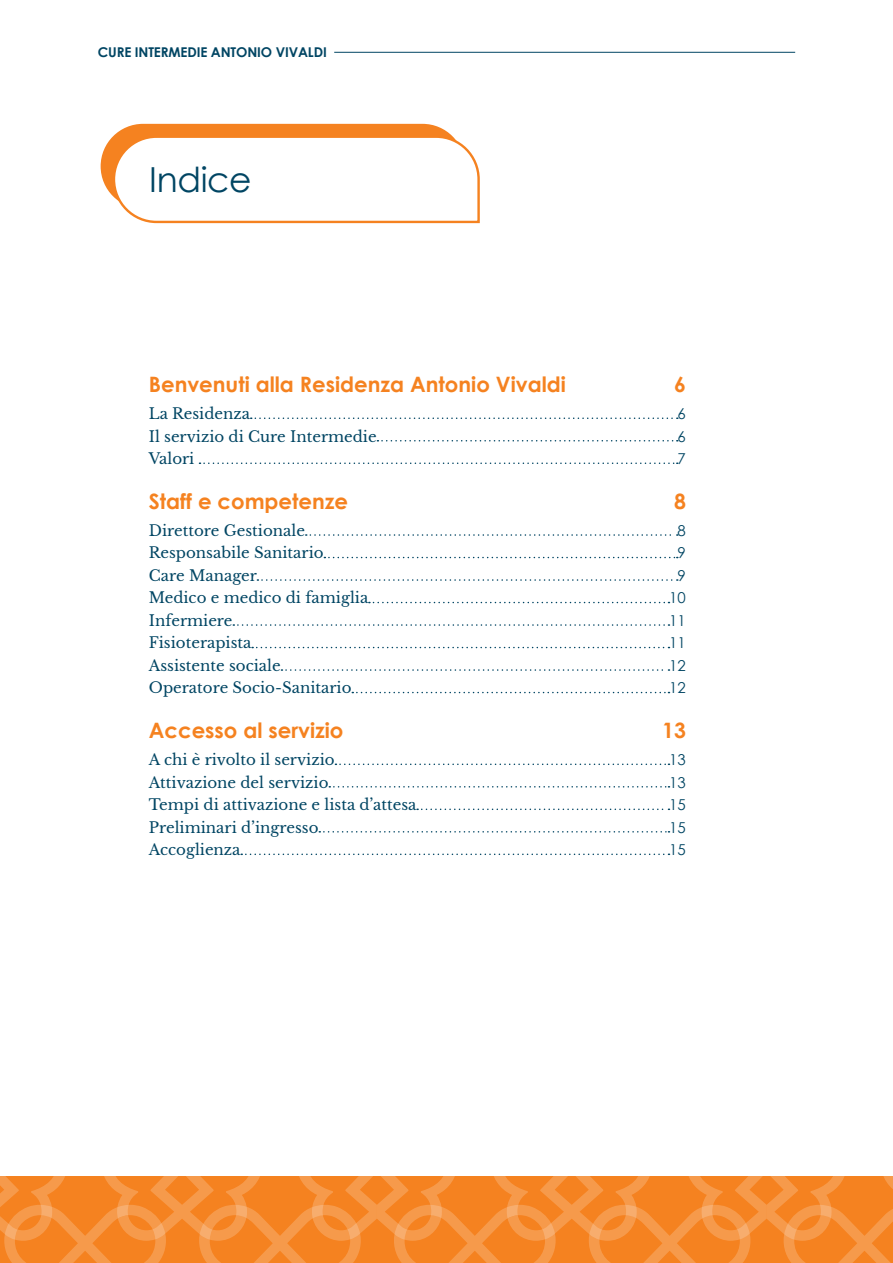
<style>
.page{position:relative;width:893px;height:1263px;background:#fff}
.page>*{position:absolute;margin:0;border:0;box-sizing:border-box;transform-origin:0 0}
.t1{font:34.5px "Century Gothic";letter-spacing:-.01em;color:#004563}
.t2{font:700 21.15px "Century Gothic";color:#f58220}
.t3{font:15px "Libre Baskerville";color:#004563}
.t4{font:15px "Century Gothic";color:#004563}
.t5{font:700 13.5px "Century Gothic";letter-spacing:-.01em;color:#004563}
</style>
<div class="page">
<svg style="left:0;top:1176px;width:893px;height:87px;background:#f58b30"></svg>
<hr style="left:334px;top:52px;width:461px;height:1px;background:#004563">
<svg style="left:251px;top:417px;width:427px;height:2px"></svg>
<svg style="left:377px;top:440px;width:301px;height:1px"></svg>
<svg style="left:199px;top:462px;width:479px;height:2px"></svg>
<svg style="left:306px;top:534px;width:372px;height:2px"></svg>
<svg style="left:324px;top:557px;width:354px;height:1px"></svg>
<svg style="left:257px;top:579px;width:421px;height:2px"></svg>
<svg style="left:369px;top:602px;width:300px;height:1px"></svg>
<svg style="left:233px;top:624px;width:436px;height:2px"></svg>
<svg style="left:252px;top:647px;width:417px;height:1px"></svg>
<svg style="left:281px;top:669px;width:388px;height:2px"></svg>
<svg style="left:352px;top:692px;width:317px;height:1px"></svg>
<svg style="left:335px;top:763px;width:334px;height:2px"></svg>
<svg style="left:329px;top:786px;width:340px;height:1px"></svg>
<svg style="left:417px;top:808px;width:252px;height:2px"></svg>
<svg style="left:319px;top:831px;width:350px;height:1px"></svg>
<svg style="left:241px;top:853px;width:428px;height:2px"></svg>
<svg style="left:101px;top:124px;width:379px;height:100px"></svg>
<p class="t5" style="left:98px;top:44px;width:230px">CURE INTERMEDIE ANTONIO VIVALDI</p>
<h1 class="t1" style="left:149px;top:159px;width:104px">Indice</h1>
<h2 class="t2" style="left:149px;top:371px;width:418px">Benvenuti alla Residenza Antonio Vivaldi</h2>
<h2 class="t2" style="left:674px;top:371px;width:13px">6</h2>
<p class="t3" style="left:149px;top:404px;width:103px">La Residenza</p>
<p class="t4" style="left:678px;top:404px;width:10px">6</p>
<p class="t3" style="left:149px;top:427px;width:229px">Il servizio di Cure Intermedie</p>
<p class="t4" style="left:678px;top:427px;width:10px">6</p>
<p class="t3" style="left:149px;top:449px;width:47px">Valori</p>
<p class="t4" style="left:678px;top:449px;width:10px">7</p>
<h2 class="t2" style="left:149px;top:488px;width:201px">Staff e competenze</h2>
<h2 class="t2" style="left:674px;top:488px;width:13px">8</h2>
<p class="t3" style="left:149px;top:521px;width:158px">Direttore Gestionale</p>
<p class="t4" style="left:678px;top:521px;width:10px">8</p>
<p class="t3" style="left:149px;top:544px;width:176px">Responsabile Sanitario</p>
<p class="t4" style="left:678px;top:544px;width:10px">9</p>
<p class="t3" style="left:149px;top:566px;width:110px">Care Manager</p>
<p class="t4" style="left:678px;top:566px;width:10px">9</p>
<p class="t3" style="left:149px;top:589px;width:221px">Medico e medico di famiglia</p>
<p class="t4" style="left:669px;top:589px;width:18px">10</p>
<p class="t3" style="left:149px;top:611px;width:85px">Infermiere</p>
<p class="t4" style="left:669px;top:611px;width:18px">11</p>
<p class="t3" style="left:149px;top:634px;width:104px">Fisioterapista</p>
<p class="t4" style="left:669px;top:634px;width:18px">11</p>
<p class="t3" style="left:149px;top:656px;width:133px">Assistente sociale</p>
<p class="t4" style="left:669px;top:656px;width:18px">12</p>
<p class="t3" style="left:149px;top:679px;width:204px">Operatore Socio-Sanitario</p>
<p class="t4" style="left:669px;top:679px;width:18px">12</p>
<h2 class="t2" style="left:149px;top:717px;width:196px">Accesso al servizio</h2>
<h2 class="t2" style="left:662px;top:717px;width:25px">13</h2>
<p class="t3" style="left:149px;top:750px;width:187px">A chi è rivolto il servizio</p>
<p class="t4" style="left:669px;top:750px;width:18px">13</p>
<p class="t3" style="left:149px;top:773px;width:181px">Attivazione del servizio</p>
<p class="t4" style="left:669px;top:773px;width:18px">13</p>
<p class="t3" style="left:149px;top:795px;width:269px">Tempi di attivazione e lista d’attesa</p>
<p class="t4" style="left:669px;top:795px;width:18px">15</p>
<p class="t3" style="left:149px;top:818px;width:171px">Preliminari d’ingresso</p>
<p class="t4" style="left:669px;top:818px;width:18px">15</p>
<p class="t3" style="left:149px;top:840px;width:93px">Accoglienza</p>
<p class="t4" style="left:669px;top:840px;width:18px">15</p>
</div>
